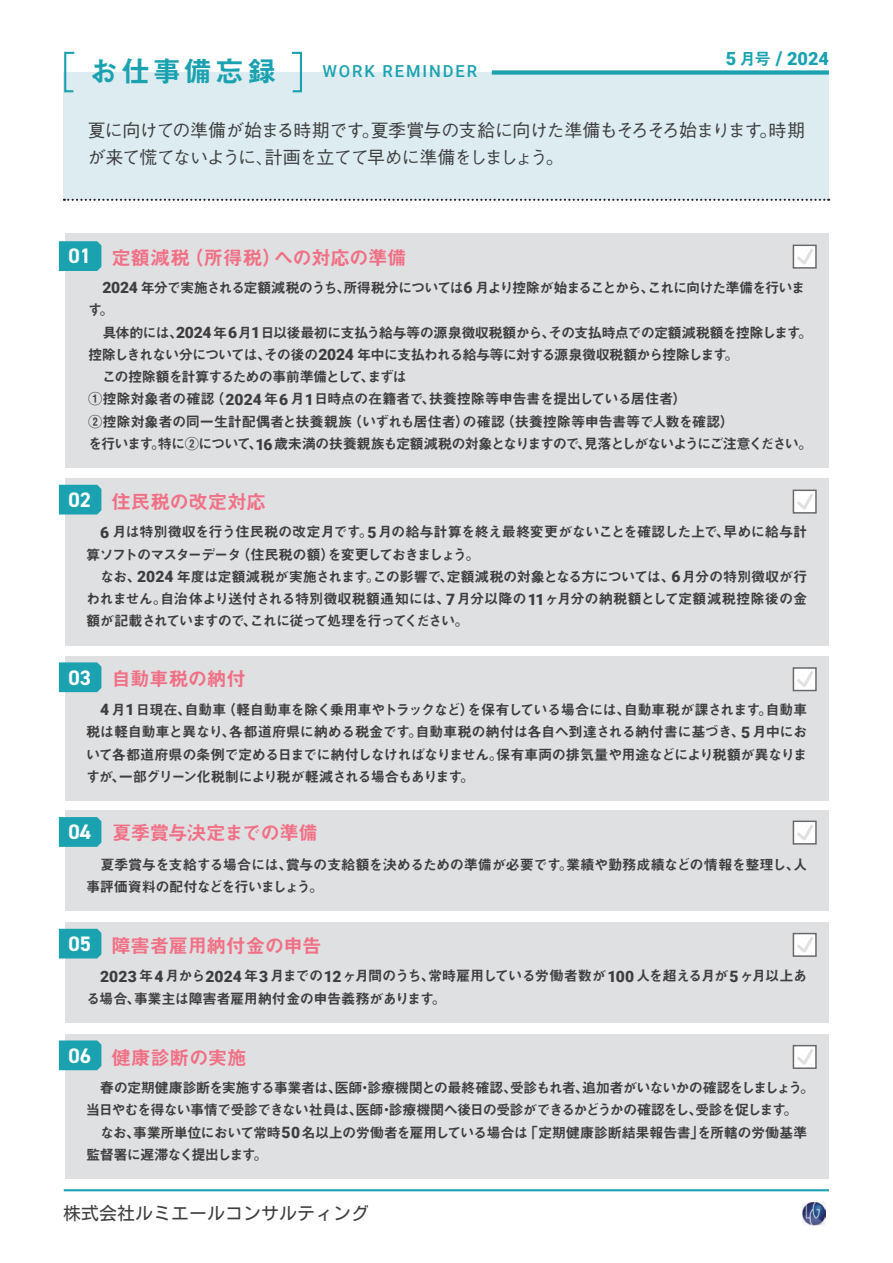
<style>
.page{position:relative;width:893px;height:1263px;background:#fff}
.page>*{position:absolute;margin:0;border:0;box-sizing:border-box;transform-origin:0 0}
.t1{font:700 21px "DIN2014";color:#fff}
.t2{font:19.5px "Midashi Go Pr 6 N MB31 90 msp RKSJ H";letter-spacing:-.025em;color:#f17085}
.t3{font:19.5px "Midashi Go Pr 6 N MB31 90 msp RKSJ H";letter-spacing:-.005em;color:#f17085}
.t4{font:900 18.15px "Roboto";color:#1ba2b0}
.t5{font:18px/27px "Gothic BBB Pr 6 N Medium 90 msp RKSJ H";letter-spacing:-.05em;color:#3e3e3f}
.t6{font:18px "Motoya L Cedar W3 90 ms RKSJ H";color:#3f3f40}
.t7{font:500 16.5px "Roboto";letter-spacing:.115em;color:#1ba2b0}
.t8{font:14.25px/22.4px "Midashi Go Pr 6 N MB31 90 msp RKSJ H";letter-spacing:-.055em;color:#3e3e3f}
.t9{font:14.25px/22.4px "Midashi Go Pr 6 N MB31 90 msp RKSJ H";letter-spacing:-.03em;color:#3e3e3f}
.s1{font-family:"Midashi Go Pr 6 N MB31 90 msp RKSJ H";font-weight:400;font-size:28.8px}
.s2{font-family:"Midashi Go Pr 6 N MB31 90 msp RKSJ H";font-weight:400;font-size:16.5px}
.s3{font-size:18.9px}
.s4{font-family:"Roboto";font-weight:900;font-size:15.6px}
.s5{font-family:"DIN2014";font-weight:700;font-size:21px;color:#fff}
</style>
<div class="page">
<img style="left:802px;top:1202px;width:23px;height:23px">
<div style="left:64px;top:73px;width:765px;height:127px;background:#dcecf0"></div>
<svg style="left:64px;top:199px;width:765px;height:2px"></svg>
<div style="left:65px;top:656px;width:764px;height:145px;background:#dfe0e2"></div>
<div style="left:65px;top:810px;width:764px;height:101px;background:#dfe0e2"></div>
<div style="left:65px;top:922px;width:764px;height:100px;background:#dfe0e2"></div>
<div style="left:65px;top:1034px;width:764px;height:145px;background:#dfe0e2"></div>
<div style="left:65px;top:478px;width:764px;height:167px;background:#dfe0e2"></div>
<div style="left:65px;top:234px;width:764px;height:234px;background:#dfe0e2"></div>
<div style="left:793px;top:245px;width:24px;height:24px;border:1px solid #69696c"></div>
<svg style="left:794px;top:246px;width:22px;height:22px"></svg>
<div style="left:793px;top:490px;width:24px;height:24px;border:1px solid #69696c"></div>
<svg style="left:794px;top:491px;width:22px;height:22px"></svg>
<div style="left:793px;top:667px;width:24px;height:24px;border:1px solid #69696c"></div>
<svg style="left:794px;top:669px;width:22px;height:21px"></svg>
<div style="left:793px;top:821px;width:24px;height:24px;border:1px solid #69696c"></div>
<svg style="left:794px;top:822px;width:22px;height:22px"></svg>
<div style="left:793px;top:933px;width:24px;height:24px;border:1px solid #69696c"></div>
<svg style="left:794px;top:934px;width:22px;height:22px"></svg>
<div style="left:793px;top:1045px;width:24px;height:24px;border:1px solid #69696c"></div>
<svg style="left:794px;top:1046px;width:22px;height:22px"></svg>
<svg style="left:59px;top:1040px;width:42px;height:30px"></svg>
<svg style="left:59px;top:929px;width:42px;height:30px"></svg>
<svg style="left:59px;top:817px;width:42px;height:30px"></svg>
<svg style="left:59px;top:662px;width:42px;height:30px"></svg>
<svg style="left:59px;top:485px;width:42px;height:30px"></svg>
<svg style="left:59px;top:241px;width:42px;height:30px"></svg>
<div style="left:492px;top:70px;width:337px;height:5px;background:#1ba2b0"></div>
<svg style="left:63px;top:51px;width:13px;height:42px"></svg>
<svg style="left:290px;top:51px;width:13px;height:42px"></svg>
<hr style="left:64px;top:1189px;width:765px;height:2px;background:#1ba2b0">
<p class="t7" style="left:90px;top:62px;width:389px"><span class="s1">お仕事備忘録　</span> WORK REMINDER</p>
<p class="t4" style="left:726px;top:49px;width:105px">5 <span class="s2">月号</span> <span class="s3">/</span> 2024</p>
<p class="t5" style="left:88px;top:119px;width:719px">夏に向けての準備が始まる時期です。夏季賞与の支給に向けた準備もそろそろ始まります。時期が来て慌てないように、計画を立てて早めに準備をしましょう。</p>
<h1 class="t1" style="left:69px;top:244px;width:24px">01</h1>
<h2 class="t2" style="left:111px;top:250px;width:297px">定額減税（所得税）への対応の準備</h2>
<p class="t8" style="left:88px;top:278px;width:726px;text-indent:14px"><span class="s4">2024</span> 年分で実施される定額減税のうち、所得税分については<span class="s4">6</span> 月より控除が始まることから、これに向けた準備を行います。<br>　具体的には、<span class="s4">2024</span> 年<span class="s4">6</span>月<span class="s4">1</span>日以後最初に支払う給与等の源泉徴収税額から、その支払時点での定額減税額を控除します。控除しきれない分については、その後の<span class="s4">2024</span> 年中に支払われる給与等に対する源泉徴収税額から控除します。<br>　この控除額を計算するための事前準備として、まずは<br>①控除対象者の確認（<span class="s4">2024</span> 年<span class="s4">6</span> 月<span class="s4">1</span>日時点の在籍者で、扶養控除等申告書を提出している居住者）<br>②控除対象者の同一生計配偶者と扶養親族（いずれも居住者）の確認（扶養控除等申告書等で人数を確認）<br>を行います。特に②について、<span class="s4">16</span> 歳未満の扶養親族も定額減税の対象となりますので、見落としがないようにご注意ください。</p>
<h1 class="t1" style="left:69px;top:487px;width:24px">02</h1>
<h2 class="t3" style="left:111px;top:495px;width:156px">住民税の改定対応</h2>
<p class="t8" style="left:86px;top:523px;width:723px;text-indent:14px"><span class="s4">6</span> 月は特別徴収を行う住民税の改定月です。<span class="s4">5</span>月の給与計算を終え最終変更がないことを確認した上で、早めに給与計算ソフトのマスターデータ（住民税の額）を変更しておきましょう。<br>　なお、<span class="s4">2024</span> 年度は定額減税が実施されます。この影響で、定額減税の対象となる方については、<span class="s4">6</span>月分の特別徴収が行われません。自治体より送付される特別徴収税額通知には、<span class="s4">7</span>月分以降の<span class="s4">11</span>ヶ月分の納税額として定額減税控除後の金額が記載されていますので、これに従って処理を行ってください。</p>
<h1 class="t1" style="left:69px;top:665px;width:24px">03</h1>
<h2 class="t2" style="left:111px;top:671px;width:136px">自動車税の納付</h2>
<p class="t8" style="left:86px;top:700px;width:723px;text-align:justify;text-indent:14px"><span class="s4">4</span> 月<span class="s4">1</span>日現在、自動車（軽自動車を除く乗用車やトラックなど）を保有している場合には、自動車税が課されます。自動車税は軽自動車と異なり、各都道府県に納める税金です。自動車税の納付は各自へ到達される納付書に基づき、<span class="s4">5</span> 月中において各都道府県の条例で定める日までに納付しなければなりません。保有車両の排気量や用途などにより税額が異なりますが、一部グリーン化税制により税が軽減される場合もあります。</p>
<h1 class="t1" style="left:69px;top:820px;width:24px">04</h1>
<h2 class="t2" style="left:112px;top:826px;width:207px">夏季賞与決定までの準備</h2>
<p class="t9" style="left:86px;top:855px;width:723px">　夏季賞与を支給する場合には、賞与の支給額を決めるための準備が必要です。業績や勤務成績などの情報を整理し、人事評価資料の配付などを行いましょう。</p>
<h1 class="t1" style="left:69px;top:931px;width:24px">05</h1>
<h2 class="t2" style="left:111px;top:938px;width:212px">障害者雇用納付金の申告</h2>
<p class="t8" style="left:86px;top:967px;width:723px;text-indent:14px"><span class="s4">2023</span> 年<span class="s4">4</span>月から<span class="s4">2024</span> 年<span class="s4">3</span>月までの<span class="s4">12</span>ヶ月間のうち、常時雇用している労働者数が<span class="s4">100</span>人を超える月が<span class="s4">5</span>ヶ月以上ある場合、事業主は障害者雇用納付金の申告義務があります。</p>
<h2 class="t2" style="left:69px;top:1050px;width:179px"><span class="s5">06</span> 健康診断の実施</h2>
<p class="t8" style="left:86px;top:1078px;width:730px">　春の定期健康診断を実施する事業者は、医師・診療機関との最終確認、受診もれ者、追加者がいないかの確認をしましょう。当日やむを得ない事情で受診できない社員は、医師・診療機関へ後日の受診ができるかどうかの確認をし、受診を促します。　なお、事業所単位において常時<span class="s4">50</span>名以上の労働者を雇用している場合は「定期健康診断結果報告書」を所轄の労働基準監督署に遅滞なく提出します。</p>
<p class="t6" style="left:63px;top:1204px;width:307px">株式会社ルミエールコンサルティング</p>
</div>
